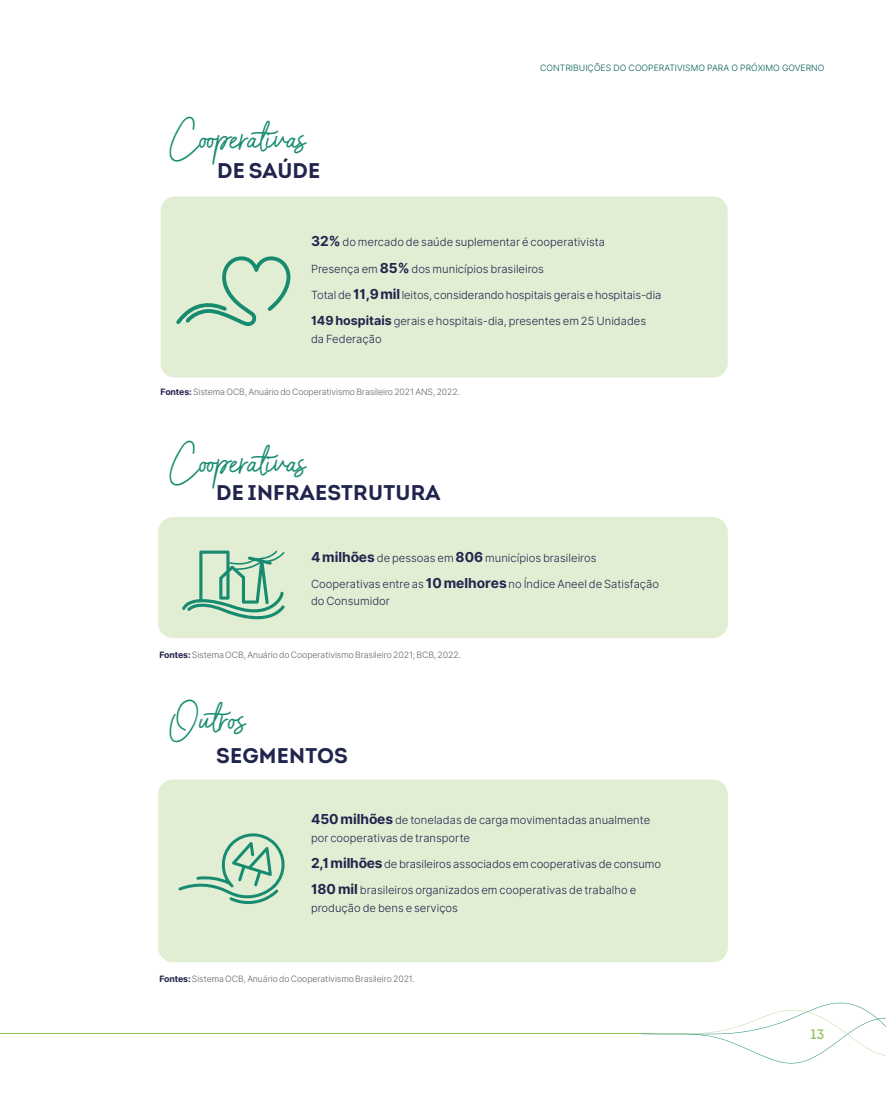
<style>
.page{position:relative;width:886px;height:1099px;background:#fff}
.page>*{position:absolute;margin:0;border:0;box-sizing:border-box;transform-origin:0 0}
.t1{font:31.5px "Barcelony";letter-spacing:-.005em;color:#168b70}
.t2{font:700 21.25px "Intro";letter-spacing:.01em;color:#21244c}
.t3{font:13.75px "Intro Regular Alt";color:#93c35d}
.t4{font:300 11.25px/17.5px "Inter";color:#21244c}
.t5{font:300 8.75px "Inter";letter-spacing:-.01em;color:#646363}
.t6{font:300 8.75px "Inter";color:#005a55}
.s1{font-weight:700;font-size:13.75px}
.s2{font-weight:700;font-size:12.5px}
.s3{font-weight:700;color:#21244c}
</style>
<div class="page">
<div style="left:158px;top:779px;width:570px;height:183px;background:#e2eed3;border-radius:15px"></div>
<svg style="left:178px;top:833px;width:107px;height:71px"></svg>
<div style="left:161px;top:196px;width:567px;height:181px;background:#e2eed3;border-radius:14px"></div>
<svg style="left:176px;top:256px;width:114px;height:70px"></svg>
<div style="left:158px;top:517px;width:570px;height:121px;background:#e2eed3;border-radius:15px"></div>
<svg style="left:182px;top:550px;width:103px;height:70px"></svg>
<hr style="left:0;top:1033px;width:652px;height:1px;background:#93c35d">
<svg style="left:641px;top:1002px;width:245px;height:62px"></svg>
<h1 class="t1" style="left:168px;top:117px;width:139px">Cooperativas</h1>
<h2 class="t2" style="left:217px;top:157px;width:105px">DE SAÚDE</h2>
<p class="t6" style="left:540px;top:62px;width:286px">CONTRIBUIÇÕES DO COOPERATIVISMO PARA O PRÓXIMO GOVERNO</p>
<p class="t4" style="left:311px;top:233px;width:296px"><span class="s1">32%</span> do mercado de saúde suplementar é cooperativista</p>
<p class="t4" style="left:311px;top:259px;width:234px">Presença em <span class="s1">85%</span> dos municípios brasileiros</p>
<p class="t4" style="left:311px;top:286px;width:352px">Total de <span class="s1">11,9 mil</span>leitos, considerando hospitais gerais e hospitais-dia</p>
<p class="t4" style="left:311px;top:312px;width:337px"><span class="s2">149 hospitais</span> gerais e hospitais-dia, presentes em 25 Unidades da Federação</p>
<p class="t5" style="left:161px;top:385px;width:301px"><span class="s3">Fontes:</span> Sistema OCB, Anuário do Cooperativismo Brasileiro 2021 ANS, 2022.</p>
<h1 class="t1" style="left:168px;top:442px;width:139px">Cooperativas</h1>
<h2 class="t2" style="left:216px;top:478px;width:226px">DE INFRAESTRUTURA</h2>
<p class="t4" style="left:311px;top:548px;width:287px"><span class="s1">4 milhões</span> de pessoas em <span class="s1">806</span> municípios brasileiros</p>
<p class="t4" style="left:311px;top:574px;width:350px">Cooperativas entre as <span class="s1">10 melhores</span> no Índice Aneel de Satisfação do Consumidor</p>
<p class="t5" style="left:159px;top:648px;width:303px"><span class="s3">Fontes:</span> Sistema OCB, Anuário do Cooperativismo Brasileiro 2021; BCB, 2022.</p>
<h1 class="t1" style="left:168px;top:698px;width:79px">Outros</h1>
<h2 class="t2" style="left:216px;top:741px;width:133px">SEGMENTOS</h2>
<p class="t4" style="left:311px;top:811px;width:341px"><span class="s1">450 milhões</span> de toneladas de carga movimentadas anualmente por cooperativas de transporte</p>
<p class="t4" style="left:311px;top:854px;width:351px"><span class="s1">2,1 milhões</span> de brasileiros associados em cooperativas de consumo</p>
<p class="t4" style="left:311px;top:881px;width:327px"><span class="s1">180 mil</span> brasileiros organizados em cooperativas de trabalho e produção de bens e serviços</p>
<p class="t5" style="left:159px;top:972px;width:257px"><span class="s3">Fontes:</span> Sistema OCB, Anuário do Cooperativismo Brasileiro 2021.</p>
<p class="t3" style="left:810px;top:1025px;width:16px">13</p>
</div>
